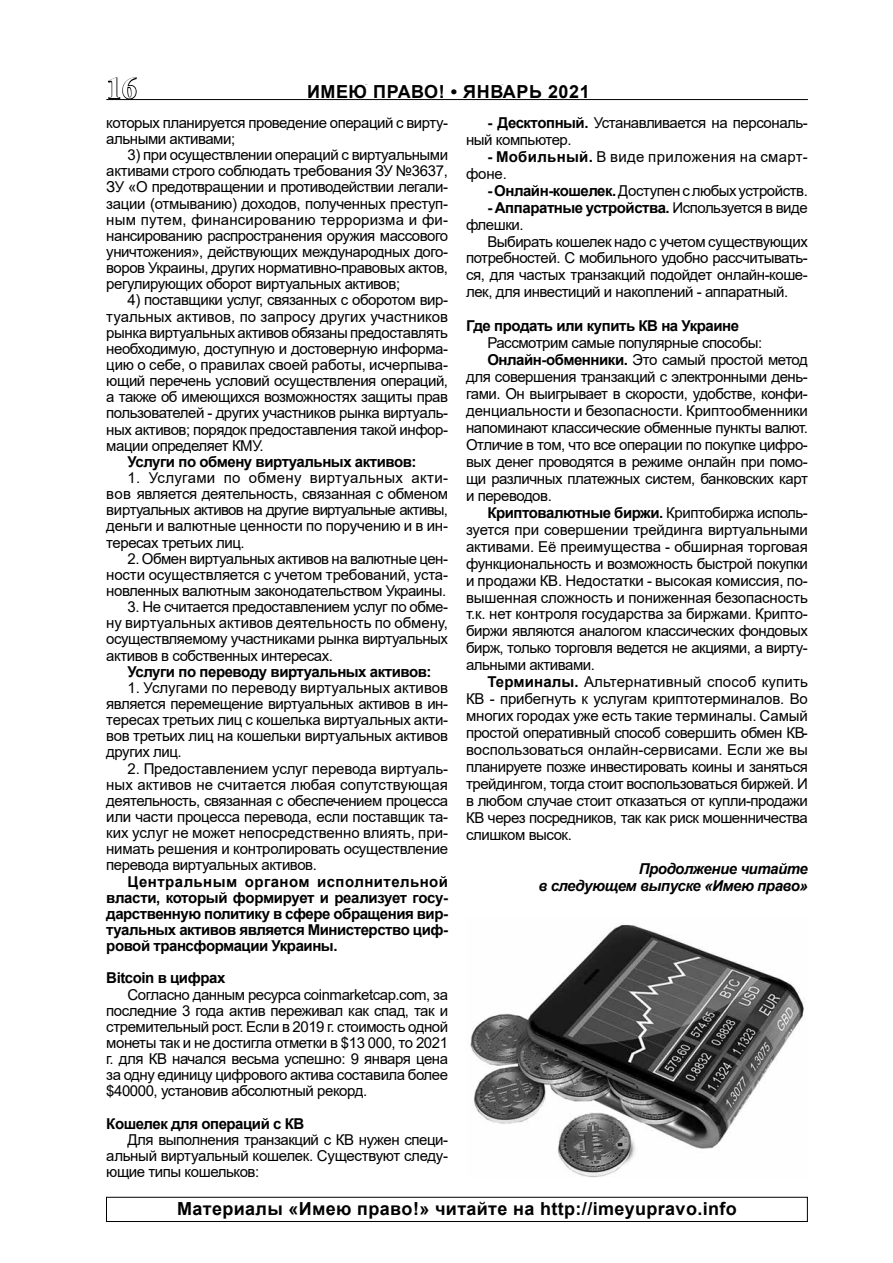
<style>
.page{position:relative;width:893px;height:1263px;background:#fff}
.page>*{position:absolute;margin:0;border:0;box-sizing:border-box;transform-origin:0 0}
.t1{font:700 30px "Times New Roman";color:#fff}
.t2{font:700 18px "Arial";letter-spacing:.02em;color:#000}
.t3{font:15px/16.2px "Arial";letter-spacing:-.03em;color:#000;text-align:justify}
.t4{font:700 15px/16.2px "Arial";letter-spacing:-.03em;color:#000;text-align:justify}
.t5{font:15px "Arial";letter-spacing:-.01em;color:#000}
.t6{font:italic 700 15px/17px "Arial";letter-spacing:-.03em;color:#000;text-align:right}
.t7{font:15px "Arial";color:#000}
.t8{font:15px/17px "Arial";letter-spacing:.02em;color:#000}
.t9{font:15px "Arial";letter-spacing:.01em;color:#000}
.s1{font-weight:700}
.s2{font-weight:400}
</style>
<div class="page">
<hr style="left:106px;top:99px;width:702px;height:1px;background:#000">
<svg style="left:107px;top:77px;width:31px;height:23px"></svg>
<svg style="left:307px;top:99px;width:283px;height:1px"></svg>
<div style="left:106px;top:1197px;width:701px;height:25px;border:1px solid #000"></div>
<img style="left:470px;top:924px;width:335px;height:253px">
<h1 class="t1" style="left:107px;top:67px;width:31px">16</h1>
<p class="t2" style="left:307px;top:79px;width:262px">МЕНТОР #16 ● АВГУСТ 2018</p>
<p class="t2" style="left:307px;top:79px;width:284px">ИМЕЮ ПРАВО! • ЯНВАРЬ 2021</p>
<p class="t3" style="left:106px;top:114px;width:343px">которых планируется проведение операций с вирту&shy;альными активами;</p>
<p class="t3" style="left:106px;top:147px;width:343px;text-indent:21px">3) при осуществлении операций с виртуальными активами строго соблюдать требования ЗУ №3637, ЗУ «О предотвращении и противодействии легали&shy;зации (отмыванию) доходов, полученных преступ&shy;ным путем, финансированию терроризма и фи&shy;нансированию распространения оружия массового уничтожения», действующих международных дого&shy;воров Украины, других нормативно-правовых актов, регулирующих оборот виртуальных активов;</p>
<p class="t3" style="left:106px;top:292px;width:343px;text-indent:21px">4) поставщики услуг, связанных с оборотом вир&shy;туальных активов, по запросу других участников рынка виртуальных активов обязаны предоставлять необходимую, доступную и достоверную информа&shy;цию о себе, о правилах своей работы, исчерпыва&shy;ющий перечень условий осуществления операций, а также об имеющихся возможностях защиты прав пользователей - других участников рынка виртуаль&shy;ных активов; порядок предоставления такой инфор&shy;мации определяет КМУ.</p>
<p class="t4" style="left:128px;top:454px;width:291px">Услуги по обмену виртуальных активов:</p>
<p class="t3" style="left:106px;top:469px;width:343px;text-indent:21px">1. Услугами по обмену виртуальных акти&shy;вов является деятельность, связанная с обменом виртуальных активов на другие виртуальные активы, деньги и валютные ценности по поручению и в ин&shy;тересах третьих лиц.</p>
<p class="t3" style="left:106px;top:550px;width:343px;text-indent:21px">2. Обмен виртуальных активов на валютные цен&shy;ности осуществляется с учетом требований, уста&shy;новленных валютным законодательством Украины.</p>
<p class="t3" style="left:106px;top:599px;width:343px;text-indent:21px">3. Не считается предоставлением услуг по обме&shy;ну виртуальных активов деятельность по обмену, осуществляемому участниками рынка виртуальных активов в собственных интересах.</p>
<p class="t4" style="left:128px;top:663px;width:306px">Услуги по переводу виртуальных активов:</p>
<p class="t3" style="left:106px;top:679px;width:343px;text-indent:21px">1. Услугами по переводу виртуальных активов является перемещение виртуальных активов в ин&shy;тересах третьих лиц с кошелька виртуальных акти&shy;вов третьих лиц на кошельки виртуальных активов других лиц.</p>
<p class="t3" style="left:106px;top:760px;width:343px;text-indent:21px">2. Предоставлением услуг перевода виртуаль&shy;ных активов не считается любая сопутствующая деятельность, связанная с обеспечением процесса или части процесса перевода, если поставщик та&shy;ких услуг не может непосредственно влиять, при&shy;нимать решения и контролировать осуществление перевода виртуальных активов.</p>
<p class="t4" style="left:106px;top:873px;width:343px;text-indent:21px">Центральным органом исполнительной власти, который формирует и реализует госу&shy;дарственную политику в сфере обращения вир&shy;туальных активов является Министерство циф&shy;ровой трансформации Украины.</p>
<p class="t4" style="left:106px;top:970px;width:121px">Bitcoin в цифрах</p>
<p class="t3" style="left:106px;top:986px;width:343px;text-indent:21px">Согласно данным ресурса coinmarketcap.com, за последние 3 года актив переживал как спад, так и стремительный рост. Если в 2019 г. стоимость одной монеты так и не достигла отметки в $13 000, то 2021 г. для КВ начался весьма успешно: 9 января цена за одну единицу цифрового актива составила более $40000, установив абсолютный рекорд.</p>
<p class="t4" style="left:106px;top:1115px;width:200px">Кошелек для операций с КВ</p>
<p class="t3" style="left:106px;top:1131px;width:343px;text-indent:21px">Для выполнения транзакций с КВ нужен специ&shy;альный виртуальный кошелек. Существуют следу&shy;ющие типы кошельков:</p>
<p class="t3" style="left:466px;top:114px;width:343px;line-height:17px;text-indent:21px"><span class="s1">- Десктопный.</span> Устанавливается на персональ&shy;ный компьютер.</p>
<p class="t8" style="left:466px;top:148px;width:343px;text-indent:21px"><span class="s1">- Мобильный.</span> В виде приложения на смарт&shy;фоне.</p>
<p class="t3" style="left:487px;top:182px;width:322px"><span class="s1">- Онлайн-кошелек.</span> Доступен с любых устройств.</p>
<p class="t3" style="left:466px;top:199px;width:343px;line-height:17px;text-indent:21px"><span class="s1">- Аппаратные устройства.</span> Используется в виде флешки.</p>
<p class="t3" style="left:466px;top:233px;width:343px;line-height:17px;text-indent:21px">Выбирать кошелек надо с учетом существующих потребностей. С мобильного удобно рассчитывать&shy;ся, для частых транзакций подойдет онлайн-коше&shy;лек, для инвестиций и накоплений - аппаратный.</p>
<p class="t4" style="left:466px;top:318px;width:275px">Где продать или купить КВ на Украине</p>
<p class="t3" style="left:487px;top:335px;width:277px">Рассмотрим самые популярные способы:</p>
<p class="t3" style="left:487px;top:352px;width:322px"><span class="s1">Онлайн-обменники.</span> Это самый простой метод</p>
<p class="t3" style="left:466px;top:369px;width:343px">для совершения транзакций с электронными день-</p>
<p class="t3" style="left:466px;top:386px;width:343px">гами. Он выигрывает в скорости, удобстве, конфи-</p>
<p class="t5" style="left:466px;top:400px;width:343px">денциальности и безопасности. Криптообменники</p>
<p class="t3" style="left:466px;top:419px;width:343px">напоминают классические обменные пункты валют.</p>
<p class="t3" style="left:466px;top:436px;width:343px">Отличие в том, что все операции по покупке цифро-</p>
<p class="t3" style="left:466px;top:453px;width:343px">вых денег проводятся в режиме онлайн при помо-</p>
<p class="t3" style="left:466px;top:470px;width:343px">щи различных платежных систем, банковских карт</p>
<p class="t3" style="left:466px;top:487px;width:87px">и переводов.</p>
<p class="t4" style="left:487px;top:504px;width:322px">Криптовалютные биржи. <span class="s2">Криптобиржа исполь-</span></p>
<p class="t5" style="left:466px;top:519px;width:343px">зуется при совершении трейдинга виртуальными</p>
<p class="t5" style="left:466px;top:536px;width:343px">активами. Её преимущества - обширная торговая</p>
<p class="t3" style="left:466px;top:555px;width:343px">функциональность и возможность быстрой покупки</p>
<p class="t5" style="left:466px;top:570px;width:343px">и продажи КВ. Недостатки - высокая комиссия, по-</p>
<p class="t5" style="left:466px;top:587px;width:343px">вышенная сложность и пониженная безопасность</p>
<p class="t5" style="left:466px;top:604px;width:343px">т.к. нет контроля государства за биржами. Крипто-</p>
<p class="t3" style="left:466px;top:623px;width:343px">биржи являются аналогом классических фондовых</p>
<p class="t3" style="left:466px;top:640px;width:343px">бирж, только торговля ведется не акциями, а вирту-</p>
<p class="t3" style="left:466px;top:657px;width:130px">альными активами.</p>
<p class="t9" style="left:487px;top:672px;width:322px"><span class="s1">Терминалы.</span> Альтернативный способ купить</p>
<p class="t5" style="left:466px;top:689px;width:343px">КВ - прибегнуть к услугам криптотерминалов. Во</p>
<p class="t5" style="left:466px;top:705px;width:343px">многих городах уже есть такие терминалы. Самый</p>
<p class="t3" style="left:466px;top:725px;width:343px">простой оперативный способ совершить обмен КВ-</p>
<p class="t7" style="left:466px;top:739px;width:343px">воспользоваться онлайн-сервисами. Если же вы</p>
<p class="t3" style="left:466px;top:758px;width:343px">планируете позже инвестировать коины и заняться</p>
<p class="t3" style="left:466px;top:775px;width:343px">трейдингом, тогда стоит воспользоваться биржей. И</p>
<p class="t3" style="left:466px;top:792px;width:343px">в любом случае стоит отказаться от купли-продажи</p>
<p class="t3" style="left:466px;top:809px;width:343px">КВ через посредников, так как риск мошенничества</p>
<p class="t3" style="left:466px;top:826px;width:107px">слишком высок.</p>
<p class="t6" style="left:538px;top:860px;width:271px">Продолжение читайте<br>в следующем выпуске «Имею право»</p>
<p class="t2" style="left:177px;top:1196px;width:561px">Материалы «Имею право!» читайте на http://imeyupravo.info</p>
</div>
